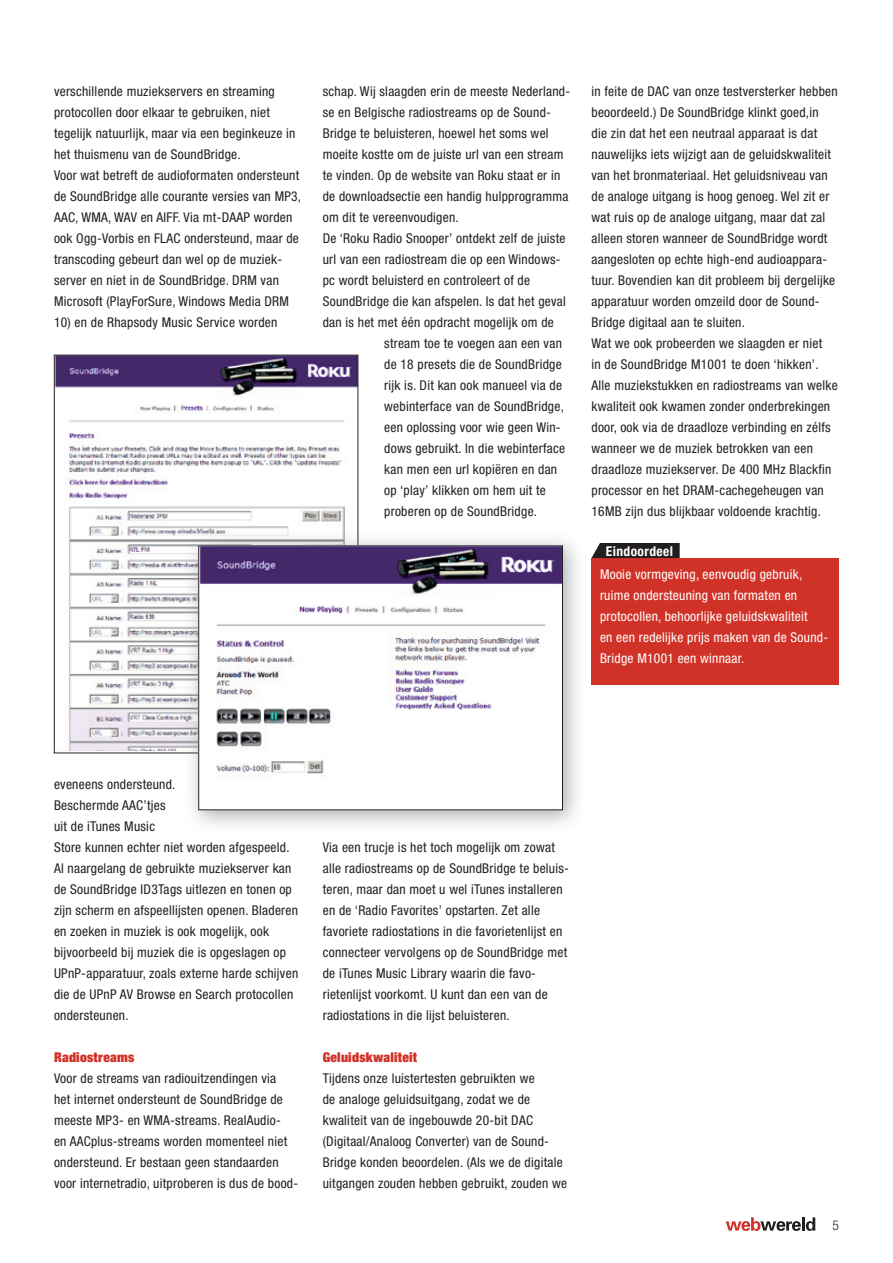
<style>
.page{position:relative;width:893px;height:1263px;background:#fff}
.page>*{position:absolute;margin:0;border:0;box-sizing:border-box;transform-origin:0 0}
.t1{font:condensed 13.5px/21px "Helvetica Neue LT Std";letter-spacing:.02em;color:#231f20}
.t2{font:condensed 13.5px/21px "Helvetica Neue LT Std";letter-spacing:.02em;color:#fff}
.t3{font:900 condensed 13.5px "Helvetica Neue LT Std";letter-spacing:.02em;color:#d13227}
.t4{font:700 condensed 13.5px "Helvetica Neue LT Std";letter-spacing:.03em;color:#fff}
</style>
<div class="page">
<svg style="left:726px;top:1217px;width:89px;height:14px"></svg>
<div style="left:591px;top:558px;width:248px;height:126px;background:#d13227"></div>
<svg style="left:591px;top:543px;width:89px;height:15px"></svg>
<img style="left:56px;top:357px;width:300px;height:394px">
<div style="left:183px;top:530px;width:404px;height:304px;background:#8c9093;opacity:.75"></div>
<img style="left:200px;top:547px;width:361px;height:261px">
<div style="left:198px;top:545px;width:365px;height:265px;border:1px solid #231f20"></div>
<p class="t1" style="left:54px;top:81px;width:249px">verschillende muziekservers en streaming protocollen door elkaar te gebruiken, niet tegelijk natuurlijk, maar via een beginkeuze in het thuismenu van de SoundBridge.<br>Voor wat betreft de audioformaten ondersteunt de SoundBridge alle courante versies van MP3, AAC, WMA, WAV en AIFF. Via mt-DAAP worden ook Ogg-Vorbis en FLAC ondersteund, maar de transcoding gebeurt dan wel op de muziek&shy;server en niet in de SoundBridge. DRM van Microsoft (PlayForSure, Windows Media DRM</p>
<p class="t1" style="left:54px;top:312px;width:225px">10) en de Rhapsody Music Service worden</p>
<p class="t1" style="left:323px;top:81px;width:249px">schap. Wij slaagden erin de meeste Nederland-</p>
<p class="t1" style="left:323px;top:102px;width:230px">se en Belgische radiostreams op de Sound-</p>
<p class="t1" style="left:323px;top:123px;width:227px">Bridge te beluisteren, hoewel het soms wel</p>
<p class="t1" style="left:323px;top:144px;width:242px">moeite kostte om de juiste url van een stream</p>
<p class="t1" style="left:323px;top:165px;width:239px">te vinden. Op de website van Roku staat er in</p>
<p class="t1" style="left:323px;top:186px;width:247px">de downloadsectie een handig hulpprogramma</p>
<p class="t1" style="left:323px;top:207px;width:138px">om dit te vereenvoudigen.</p>
<p class="t1" style="left:323px;top:228px;width:244px">De ‘Roku Radio Snooper’ ontdekt zelf de juiste</p>
<p class="t1" style="left:323px;top:249px;width:239px">url van een radiostream die op een Windows-</p>
<p class="t1" style="left:323px;top:270px;width:209px">pc wordt beluisterd en controleert of de</p>
<p class="t1" style="left:323px;top:291px;width:245px">SoundBridge die kan afspelen. Is dat het geval</p>
<p class="t1" style="left:323px;top:312px;width:233px">dan is het met één opdracht mogelijk om de</p>
<p class="t1" style="left:384px;top:333px;width:179px">stream toe te voegen aan een van</p>
<p class="t1" style="left:384px;top:354px;width:179px">de 18 presets die de SoundBridge</p>
<p class="t1" style="left:384px;top:375px;width:179px">rijk is. Dit kan ook manueel via de</p>
<p class="t1" style="left:384px;top:396px;width:181px">webinterface van de SoundBridge,</p>
<p class="t1" style="left:384px;top:417px;width:178px">een oplossing voor wie geen Win-</p>
<p class="t1" style="left:384px;top:438px;width:182px">dows gebruikt. In die webinterface</p>
<p class="t1" style="left:384px;top:459px;width:174px">kan men een url kopiëren en dan</p>
<p class="t1" style="left:384px;top:480px;width:163px">op ‘play’ klikken om hem uit te</p>
<p class="t1" style="left:384px;top:501px;width:154px">proberen op de SoundBridge.</p>
<p class="t1" style="left:591px;top:81px;width:248px">in feite de DAC van onze testversterker hebben beoordeeld.) De SoundBridge klinkt goed,in<br>die zin dat het een neutraal apparaat is dat nauwelijks iets wijzigt aan de geluidskwaliteit van het bronmateriaal. Het geluidsniveau van de analoge uitgang is hoog genoeg. Wel zit er wat ruis op de analoge uitgang, maar dat zal alleen storen wanneer de SoundBridge wordt aangesloten op echte high-end audioappara&shy;tuur. Bovendien kan dit probleem bij dergelijke apparatuur worden omzeild door de Sound-Bridge digitaal aan te sluiten.<br>Wat we ook probeerden we slaagden er niet<br>in de SoundBridge M1001 te doen ‘hikken’.<br>Alle muziekstukken en radiostreams van welke kwaliteit ook kwamen zonder onderbrekingen door, ook via de draadloze verbinding en zélfs wanneer we de muziek betrokken van een draadloze muziekserver. De 400 MHz Blackfin processor en het DRAM-cachegeheugen van 16MB zijn dus blijkbaar voldoende krachtig.</p>
<p class="t4" style="left:606px;top:542px;width:69px">Eindoordeel</p>
<p class="t2" style="left:600px;top:564px;width:230px">Mooie vormgeving, eenvoudig gebruik, ruime ondersteuning van formaten en protocollen, behoorlijke geluidskwaliteit<br>en een redelijke prijs maken van de Sound-Bridge M1001 een winnaar.</p>
<p class="t1" style="left:54px;top:774px;width:246px">eveneens ondersteund.<br>Beschermde AAC’tjes<br>uit de iTunes Music<br>Store kunnen echter niet worden afgespeeld.<br>Al naargelang de gebruikte muziekserver kan de SoundBridge ID3Tags uitlezen en tonen op zijn scherm en afspeellijsten openen. Bladeren en zoeken in muziek is ook mogelijk, ook bijvoorbeeld bij muziek die is opgeslagen op UPnP-apparatuur, zoals externe harde schijven die de UPnP AV Browse en Search protocollen ondersteunen.</p>
<p class="t3" style="left:54px;top:1049px;width:82px">Radiostreams</p>
<p class="t1" style="left:54px;top:1068px;width:246px">Voor de streams van radiouitzendingen via<br>het internet ondersteunt de SoundBridge de meeste MP3- en WMA-streams. RealAudio-<br>en AACplus-streams worden momenteel niet ondersteund. Er bestaan geen standaarden voor internetradio, uitproberen is dus de bood-</p>
<p class="t1" style="left:323px;top:837px;width:248px">Via een trucje is het toch mogelijk om zowat alle radiostreams op de SoundBridge te beluis&shy;teren, maar dan moet u wel iTunes installeren en de ‘Radio Favorites’ opstarten. Zet alle favoriete radiostations in die favorietenlijst en connecteer vervolgens op de SoundBridge met de iTunes Music Library waarin die favo&shy;rietenlijst voorkomt. U kunt dan een van de radiostations in die lijst beluisteren.</p>
<p class="t3" style="left:323px;top:1049px;width:96px">Geluidskwaliteit</p>
<p class="t1" style="left:323px;top:1068px;width:246px">Tijdens onze luistertesten gebruikten we<br>de analoge geluidsuitgang, zodat we de kwaliteit van de ingebouwde 20-bit DAC (Digitaal/-Analoog Converter) van de Sound-Bridge konden beoordelen. (Als we de digitale uitgangen zouden hebben gebruikt, zouden we</p>
</div>
